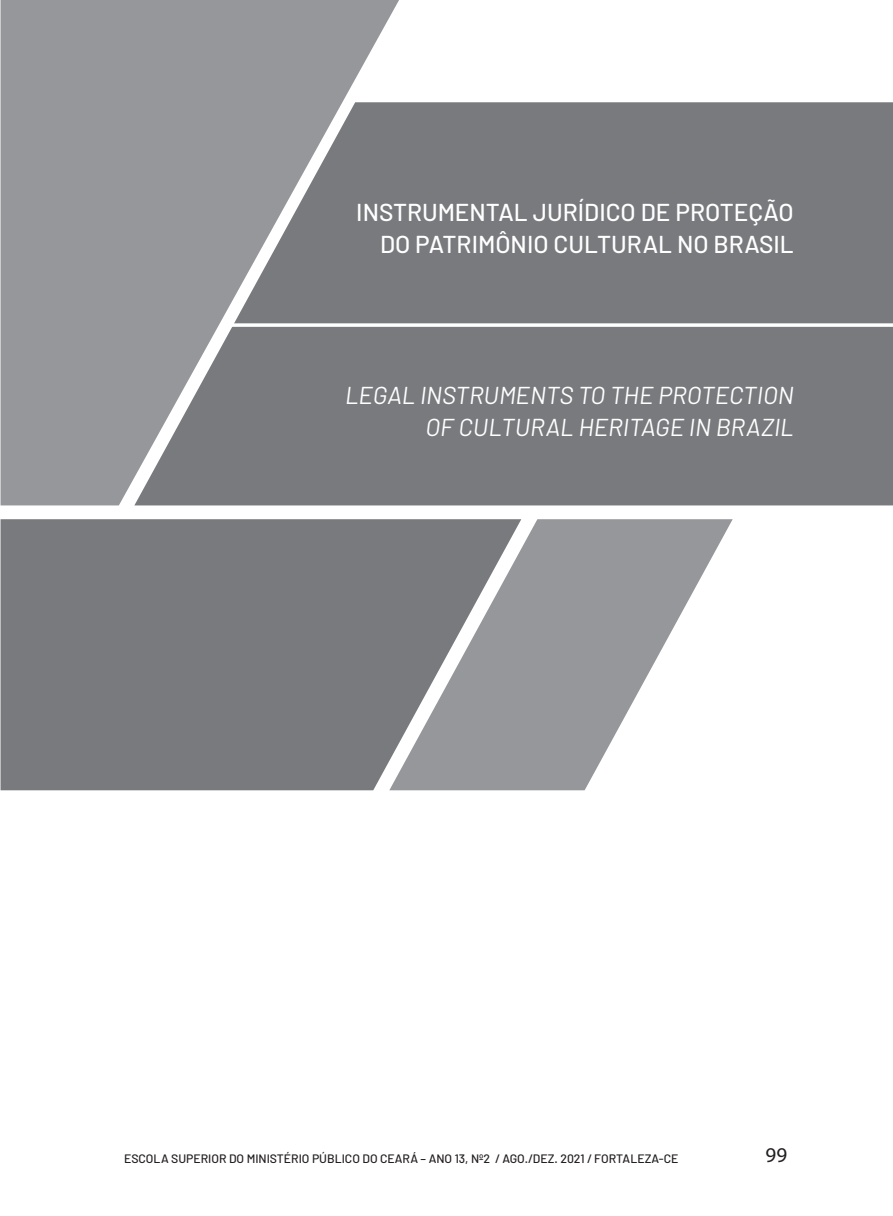
<style>
.page{position:relative;width:893px;height:1216px;background:#fff}
.page>*{position:absolute;margin:0;border:0;box-sizing:border-box;transform-origin:0 0}
.t1{font:500 24.5px "Barlow";color:#fff}
.t2{font:italic 24.5px/31.5px "Barlow";color:#fff;text-align:right}
.t3{font:21px "Myriad Pro";color:#231f20}
.t4{font:500 12.25px "Barlow";color:#231f20}
</style>
<div class="page">
<div style="left:1px;top:519px;width:388px;height:271px;background:#787a7d"></div>
<svg style="left:389px;top:519px;width:344px;height:271px;fill:#95979a"></svg>
<div style="left:1px;top:0;width:398px;height:505px;background:#95979a"></div>
<svg style="left:134px;top:102px;width:759px;height:403px;background:#7e8083"></svg>
<svg style="left:231px;top:323px;width:662px;height:4px"></svg>
<h1 class="t1" style="left:356px;top:197px;width:13px">INST</h1>
<h1 class="t1" style="left:407px;top:197px;width:31px">RUMENTAL</h1>
<h1 class="t1" style="left:533px;top:197px;width:57px">JURÍDICO</h1>
<h1 class="t1" style="left:641px;top:197px;width:80px">DE PROTEÇ</h1>
<h1 class="t1" style="left:763px;top:197px;width:29px">ÃO</h1>
<h1 class="t1" style="left:380px;top:229px;width:105px">DOPATRIMÔNIO</h1>
<h1 class="t1" style="left:553px;top:229px;width:16px">CULTU</h1>
<h1 class="t1" style="left:627px;top:229px;width:131px">RAL NO BRASIL</h1>
<h1 class="t2" style="left:345px;top:379px;width:450px">LEGAL INSTRUMENTS TO THE PROTECTION<br>OF CULTURAL HERITAGE IN BRAZIL</h1>
<p class="t4" style="left:124px;top:1150px;width:556px">ESCOLA SUPERIOR DO MINISTÉRIO PÚBLICO DO CEARÁ – ANO 13, Nº2 / AGO./DEZ. 2021 / FORTALEZA-CE</p>
<h2 class="t3" style="left:766px;top:1141px;width:23px">99</h2>
</div>
